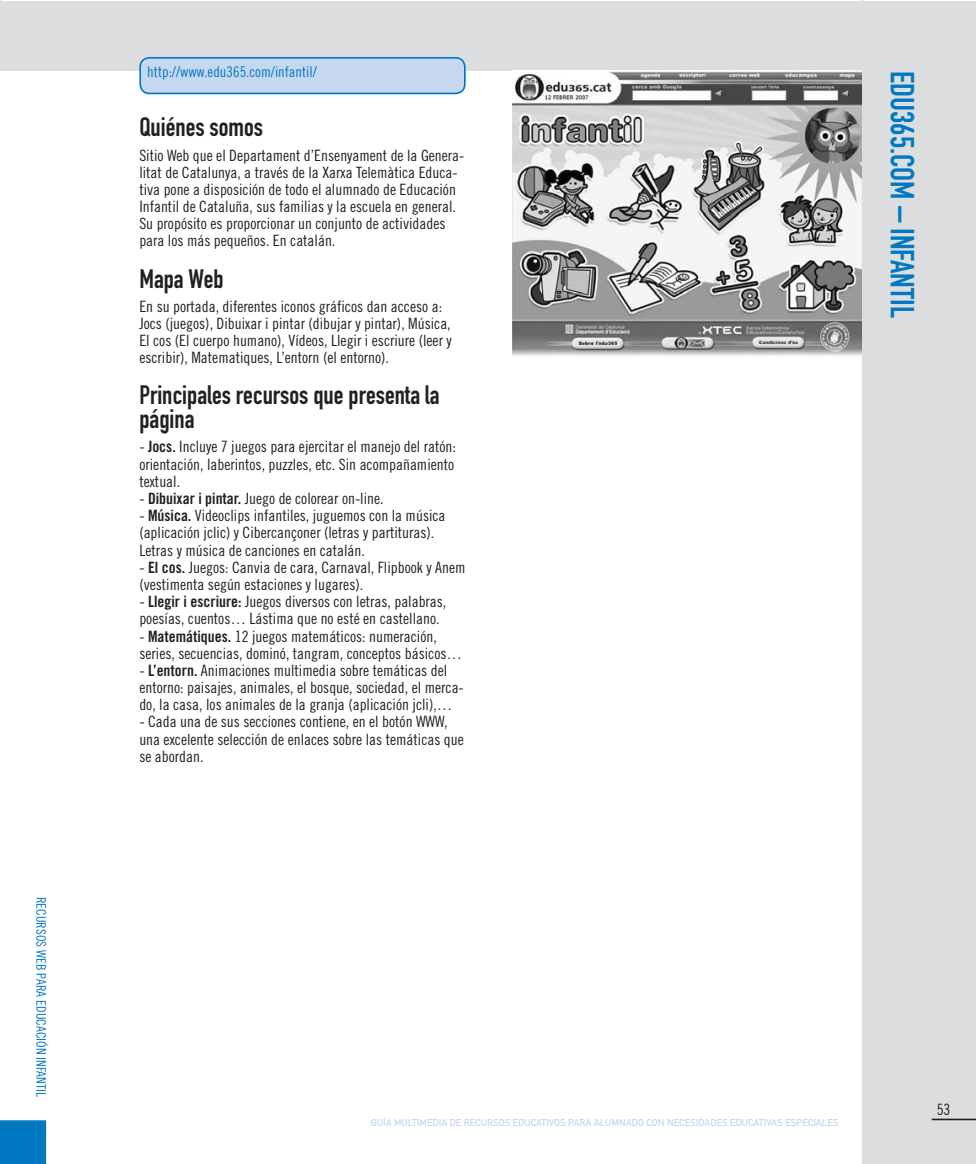
<style>
.page{position:relative;width:976px;height:1164px;background:#fff}
.page>*{position:absolute;margin:0;border:0;box-sizing:border-box;transform-origin:0 0}
.t1{font:32.9px "DIN Engschrift Std";color:#0079c2}
.t2{font:26.25px/23.8px "DIN Engschrift Std";color:#231f20}
.t3{font:15.58px/17.2px "Trade Gothic LT Std Cn 18";color:#231f20}
.t4{font:14.88px "Trade Gothic LT Std Cn 18";color:#0079c2}
.t5{font:13.12px "Trade Gothic LT Std Cn 18";color:#0079c2}
.t6{font:9.8px "DIN Mittelschrift Std";color:#c6d8ef}
.s1{font-family:"Trade Gothic LT Std Bd Cn 20"}
</style>
<div class="page">
<div style="left:0;top:1px;width:862px;height:70px;background:#dcdddf"></div>
<div style="left:862px;top:1px;width:114px;height:1162px;background:#dcdddf"></div>
<hr style="left:932px;top:1118px;width:44px;height:2px;background:#231f20">
<div style="left:0;top:1120px;width:46px;height:43px;background:#0079c2"></div>
<img style="left:512px;top:71px;width:350px;height:285px">
<div style="left:140px;top:58px;width:325px;height:35px;background:#c6d8ef;border-radius:9px"></div>
<div style="left:139px;top:57px;width:327px;height:37px;border:2px solid #0079c2;border-radius:9px"></div>
<p class="t5" style="left:47px;top:896px;width:202px;rotate:90deg">RECURSOS WEB PARA EDUCACIÓN INFANTIL</p>
<p class="t4" style="left:147px;top:66px;width:171px">http://www.edu365.com/infantil/</p>
<h2 class="t2" style="left:139px;top:118px;width:125px">Quiénes somos</h2>
<p class="t3" style="left:139px;top:147px;width:326px">Sitio Web que el Departament d’Ensenyament de la Genera&shy;litat de Catalunya, a través de la Xarxa Telemàtica Educa&shy;tiva pone a disposición de todo el alumnado de Educación Infantil de Cataluña, sus familias y la escuela en general.<br>Su propósito es proporcionar un conjunto de actividades para los más pequeños. En catalán.</p>
<h2 class="t2" style="left:139px;top:269px;width:86px">Mapa Web</h2>
<p class="t3" style="left:139px;top:299px;width:314px">En su portada, diferentes iconos gráficos dan acceso a:<br>Jocs (juegos), Dibuixar i pintar (dibujar y pintar), Música, El cos (El cuerpo humano), Vídeos, Llegir i escriure (leer y escribir), Matematiques, L’entorn (el entorno).</p>
<h2 class="t2" style="left:139px;top:386px;width:302px">Principales recursos que presenta la página</h2>
<p class="t3" style="left:139px;top:439px;width:318px;text-align:justify">- <span class="s1">Jocs.</span> Incluye 7 juegos para ejercitar el manejo del ratón: orientación, laberintos, puzzles, etc. Sin acompañamiento textual.</p>
<p class="t3" style="left:139px;top:491px;width:246px">- <span class="s1">Dibuixar i pintar.</span> Juego de colorear on-line.</p>
<p class="t3" style="left:139px;top:508px;width:308px">- <span class="s1">Música.</span> Videoclips infantiles, juguemos con la música (aplicación jclic) y Cibercançoner (letras y partituras).<br>Letras y música de canciones en catalán.</p>
<p class="t3" style="left:139px;top:559px;width:328px">- <span class="s1">El cos.</span> Juegos: Canvia de cara, Carnaval, Flipbook y Anem (vestimenta según estaciones y lugares).</p>
<p class="t3" style="left:139px;top:594px;width:309px">- <span class="s1">Llegir i escriure:</span> Juegos diversos con letras, palabras, poesías, cuentos… Lástima que no esté en castellano.</p>
<p class="t3" style="left:139px;top:628px;width:324px">- <span class="s1">Matemátiques.</span> 12 juegos matemáticos: numeración, series, secuencias, dominó, tangram, conceptos básicos…</p>
<p class="t3" style="left:139px;top:662px;width:326px">- <span class="s1">L’entorn.</span> Animaciones multimedia sobre temáticas del entorno: paisajes, animales, el bosque, sociedad, el merca&shy;do, la casa, los animales de la granja (aplicación jcli),…</p>
<p class="t3" style="left:139px;top:714px;width:326px">- Cada una de sus secciones contiene, en el botón WWW, una excelente selección de enlaces sobre las temáticas que se abordan.</p>
<h1 class="t1" style="left:914px;top:71px;width:248px;rotate:90deg">EDU365.COM – INFANTIL</h1>
<p class="t6" style="left:371px;top:1116px;width:469px">GUÍA MULTIMEDIA DE RECURSOS EDUCATIVOS PARA ALUMNADO CON NECESIDADES EDUCATIVAS ESPECIALES</p>
<p class="t3" style="left:937px;top:1101px;width:15px">53</p>
</div>
